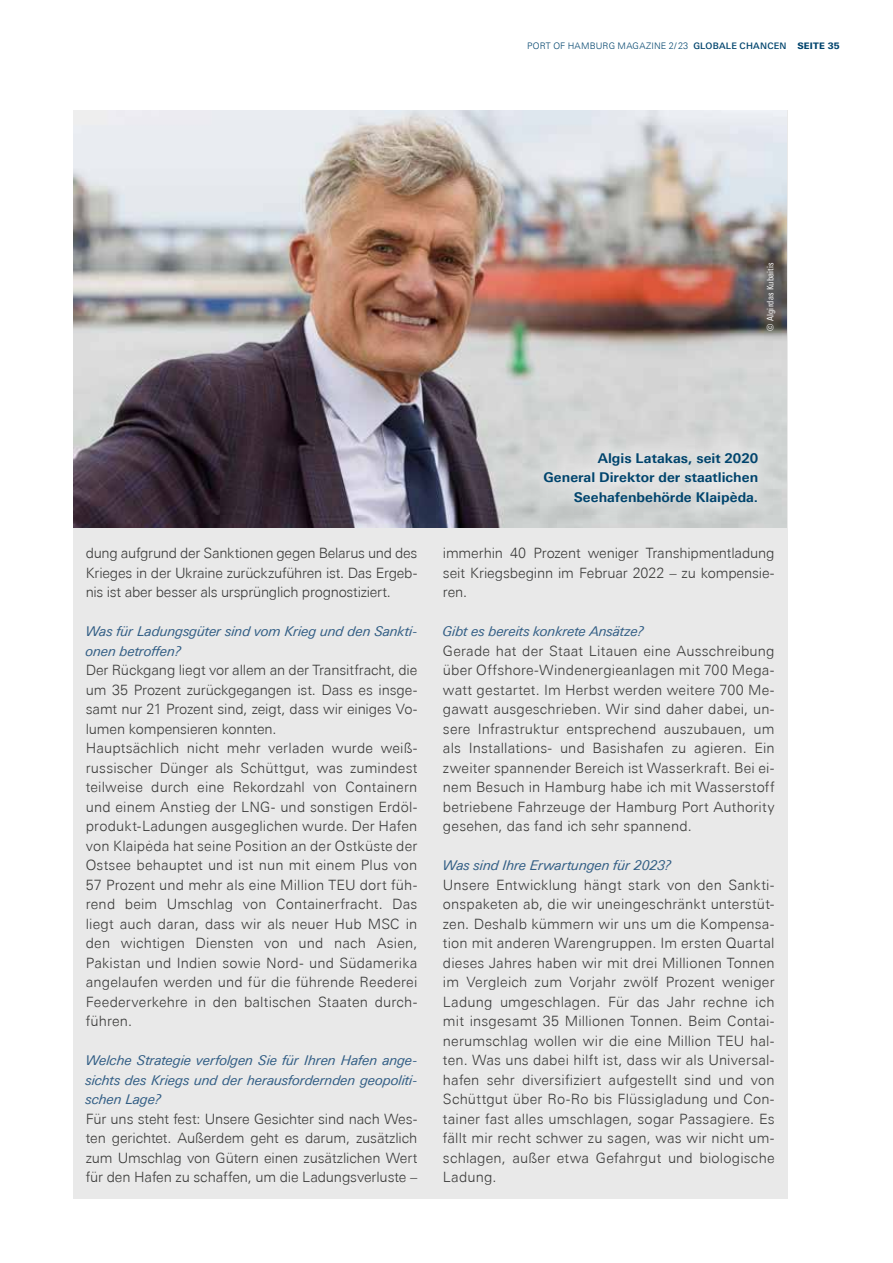
<style>
.page{position:relative;width:893px;height:1263px;background:#fff}
.page>*{position:absolute;margin:0;border:0;box-sizing:border-box;transform-origin:0 0}
.t1{font:300 14.25px/19.5px "Univers Next Pro";letter-spacing:.005em;color:#3a3a39;text-align:justify}
.t2{font:italic 13.5px/19.5px "Univers Next Pro";letter-spacing:-.005em;color:#325e85}
.t3{font:700 13.5px/19.5px "Univers Next Pro";color:#00446d;text-align:right}
.t4{font:300 9px "Univers Next Pro";letter-spacing:.02em;color:#00446d}
.t5{font:condensed 9px "Univers Next Pro";letter-spacing:.025em;color:#fff}
.s1{font-weight:500}
.s2{font-weight:800}
</style>
<div class="page">
<div style="left:74px;top:111px;width:714px;height:1088px;background:#e9e9e9"></div>
<img style="left:74px;top:111px;width:713px;height:416px">
<div style="left:518px;top:426px;width:266px;height:105px;background:#fff;opacity:.42"></div>
<p class="t4" style="left:527px;top:41px;width:314px">PORT OF HAMBURG MAGAZINE 2/23 <span class="s1">GLOBALE CHANCEN</span> <span class="s2">SEITE 35</span></p>
<p class="t5" style="left:765px;top:331px;width:70px;rotate:-90deg">© Algirdas Kubaitis</p>
<p class="t1" style="left:86px;top:543px;width:333px">dung aufgrund der Sanktionen gegen Belarus und des Krieges in der Ukraine zurückzuführen ist. Das Ergeb&shy;nis ist aber besser als ursprünglich prognostiziert.</p>
<p class="t2" style="left:86px;top:621px;width:333px">Was für Ladungsgüter sind vom Krieg und den Sankti&shy;onen betroffen?</p>
<p class="t1" style="left:86px;top:660px;width:333px;text-align:left">Der Rückgang liegt vor allem an der Transitfracht, die um 35 Prozent zurückgegangen ist. Dass es insge&shy;samt nur 21 Prozent sind, zeigt, dass wir einiges Vo&shy;lumen kompensieren konnten.<br>Hauptsächlich nicht mehr verladen wurde weiß&shy;russischer Dünger als Schüttgut, was zumindest teilweise durch eine Rekordzahl von Containern und einem Anstieg der LNG- und sonstigen Erdöl&shy;produkt-Ladungen ausgeglichen wurde. Der Hafen von Klaipėda hat seine Position an der Ostküste der Ostsee behauptet und ist nun mit einem Plus von 57 Prozent und mehr als eine Million TEU dort füh&shy;rend beim Umschlag von Containerfracht. Das liegt auch daran, dass wir als neuer Hub MSC in den wichtigen Diensten von und nach Asien, Pakistan und Indien sowie Nord- und Südamerika angelaufen werden und für die führende Reederei Feederverkehre in den baltischen Staaten durch&shy;führen.</p>
<p class="t2" style="left:86px;top:1050px;width:333px;text-align:justify">Welche Strategie verfolgen Sie für Ihren Hafen ange&shy;sichts des Kriegs und der herausfordernden geopoliti&shy;schen Lage?</p>
<p class="t1" style="left:86px;top:1109px;width:333px">Für uns steht fest: Unsere Gesichter sind nach Wes&shy;ten gerichtet. Außerdem geht es darum, zusätzlich zum Umschlag von Gütern einen zusätzlichen Wert für den Hafen zu schaffen, um die Ladungsverluste –</p>
<p class="t3" style="left:543px;top:448px;width:216px">Algis Latakas, seit 2020<br>General Direktor der staatlichen<br>Seehafenbehörde Klaipèda.</p>
<p class="t1" style="left:443px;top:543px;width:333px">immerhin 40 Prozent weniger Transhipmentladung seit Kriegsbeginn im Februar 2022 – zu kompensie&shy;ren.</p>
<p class="t2" style="left:443px;top:621px;width:203px">Gibt es bereits konkrete Ansätze?</p>
<p class="t1" style="left:443px;top:641px;width:333px">Gerade hat der Staat Litauen eine Ausschreibung über Offshore-Windenergieanlagen mit 700 Mega&shy;watt gestartet. Im Herbst werden weitere 700 Me&shy;gawatt ausgeschrieben. Wir sind daher dabei, un&shy;sere Infrastruktur entsprechend auszubauen, um als Installations- und Basishafen zu agieren. Ein zweiter spannender Bereich ist Wasserkraft. Bei ei&shy;nem Besuch in Hamburg habe ich mit Wasserstoff betriebene Fahrzeuge der Hamburg Port Authority gesehen, das fand ich sehr spannend.</p>
<p class="t2" style="left:443px;top:855px;width:230px">Was sind Ihre Erwartungen für 2023?</p>
<p class="t1" style="left:443px;top:875px;width:333px">Unsere Entwicklung hängt stark von den Sankti&shy;onspaketen ab, die wir uneingeschränkt unterstüt&shy;zen. Deshalb kümmern wir uns um die Kompensa&shy;tion mit anderen Warengruppen. Im ersten Quartal dieses Jahres haben wir mit drei Millionen Tonnen im Vergleich zum Vorjahr zwölf Prozent weniger Ladung umgeschlagen. Für das Jahr rechne ich mit insgesamt 35 Millionen Tonnen. Beim Contai&shy;nerumschlag wollen wir die eine Million TEU hal&shy;ten. Was uns dabei hilft ist, dass wir als Universal&shy;hafen sehr diversifiziert aufgestellt sind und von Schüttgut über Ro-Ro bis Flüssigladung und Con&shy;tainer fast alles umschlagen, sogar Passagiere. Es fällt mir recht schwer zu sagen, was wir nicht um&shy;schlagen, außer etwa Gefahrgut und biologische Ladung.</p>
</div>
